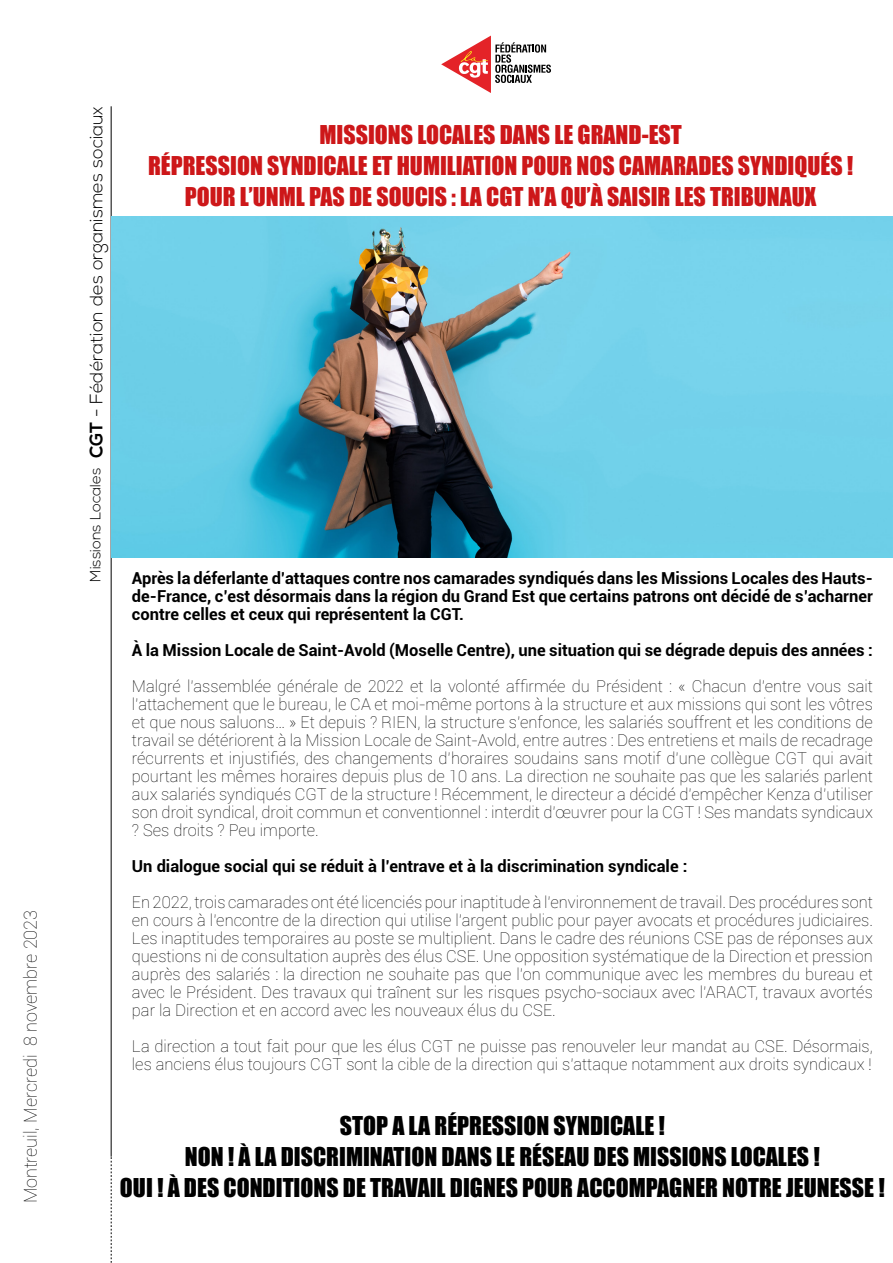
<style>
.page{position:relative;width:893px;height:1263px;background:#fff}
.page>*{position:absolute;margin:0;border:0;box-sizing:border-box;transform-origin:0 0}
.t1{font:23.85px "Impact";color:#000}
.t2{font:23.85px "Impact";color:#cd1719}
.t3{font:300 18px "Nexa";color:#000}
.t4{font:100 18px "Roboto";color:#000}
.t5{font:100 16.5px/18px "Roboto";color:#000;text-align:justify}
.t6{font:700 16.5px/18px "Roboto";color:#000;text-align:justify}
.t7{font:300 14.85px "Nexa";color:#000}
.s1{font-weight:700}
</style>
<div class="page">
<hr style="left:111px;top:106px;width:1px;height:1051px;background:#000">
<svg style="left:111px;top:1157px;width:1px;height:106px"></svg>
<svg style="left:441px;top:36px;width:110px;height:57px"></svg>
<img style="left:112px;top:217px;width:781px;height:341px">
<p class="t4" style="left:18px;top:1203px;width:295px;rotate:-90deg">Montreuil, Mercredi 8 novembre 2023</p>
<p class="t3" style="left:86px;top:458px;width:353px;rotate:-90deg"><span class="s1">CGT</span> - Fédération des organismes sociaux</p>
<p class="t7" style="left:87px;top:582px;width:116px;rotate:-90deg">Missions Locales</p>
<p class="t2" style="left:319px;top:116px;width:364px">MISSIONS LOCALES DANS LE GRAND-EST</p>
<p class="t2" style="left:148px;top:147px;width:707px">RÉPRESSION SYNDICALE ET HUMILIATION POUR NOS CAMARADES SYNDIQUÉS !</p>
<p class="t2" style="left:185px;top:178px;width:633px">POUR L’UNML PAS DE SOUCIS : LA CGT N’A QU’À SAISIR LES TRIBUNAUX</p>
<p class="t6" style="left:132px;top:568px;width:742px">Après la déferlante d’attaques contre nos camarades syndiqués dans les Missions Locales des Hauts&shy;de-France, c’est désormais dans la région du Grand Est que certains patrons ont décidé de s’acharner contre celles et ceux qui représentent la CGT.</p>
<p class="t6" style="left:132px;top:640px;width:742px">À la Mission Locale de Saint-Avold (Moselle Centre), une situation qui se dégrade depuis des années :</p>
<p class="t5" style="left:132px;top:676px;width:742px">Malgré l’assemblée générale de 2022 et la volonté affirmée du Président : « Chacun d’entre vous sait l’attachement que le bureau, le CA et moi-même portons à la structure et aux missions qui sont les vôtres et que nous saluons… » Et depuis ? RIEN, la structure s’enfonce, les salariés souffrent et les conditions de travail se détériorent à la Mission Locale de Saint-Avold, entre autres : Des entretiens et mails de recadrage récurrents et injustifiés, des changements d’horaires soudains sans motif d’une collègue CGT qui avait pourtant les mêmes horaires depuis plus de 10 ans. La direction ne souhaite pas que les salariés parlent aux salariés syndiqués CGT de la structure ! Récemment, le directeur a décidé d’empêcher Kenza d’utiliser son droit syndical, droit commun et conventionnel : interdit d’œuvrer pour la CGT ! Ses mandats syndicaux ? Ses droits ? Peu importe.</p>
<p class="t6" style="left:132px;top:856px;width:557px">Un dialogue social qui se réduit à l’entrave et à la discrimination syndicale :</p>
<p class="t5" style="left:132px;top:892px;width:742px">En 2022, trois camarades ont été licenciés pour inaptitude à l’environnement de travail. Des procédures sont en cours à l’encontre de la direction qui utilise l’argent public pour payer avocats et procédures judiciaires.<br>Les inaptitudes temporaires au poste se multiplient. Dans le cadre des réunions CSE pas de réponses aux questions ni de consultation auprès des élus CSE. Une opposition systématique de la Direction et pression auprès des salariés : la direction ne souhaite pas que l’on communique avec les membres du bureau et avec le Président. Des travaux qui traînent sur les risques psycho-sociaux avec l’ARACT, travaux avortés par la Direction et en accord avec les nouveaux élus du CSE.</p>
<p class="t5" style="left:132px;top:1036px;width:742px">La direction a tout fait pour que les élus CGT ne puisse pas renouveler leur mandat au CSE. Désormais, les anciens élus toujours CGT sont la cible de la direction qui s’attaque notamment aux droits syndicaux !</p>
<p class="t1" style="left:340px;top:1107px;width:326px">STOP A LA RÉPRESSION SYNDICALE !</p>
<p class="t1" style="left:185px;top:1138px;width:636px">NON ! À LA DISCRIMINATION DANS LE RÉSEAU DES MISSIONS LOCALES !</p>
<p class="t1" style="left:120px;top:1169px;width:766px">OUI ! À DES CONDITIONS DE TRAVAIL DIGNES POUR ACCOMPAGNER NOTRE JEUNESSE !</p>
</div>
